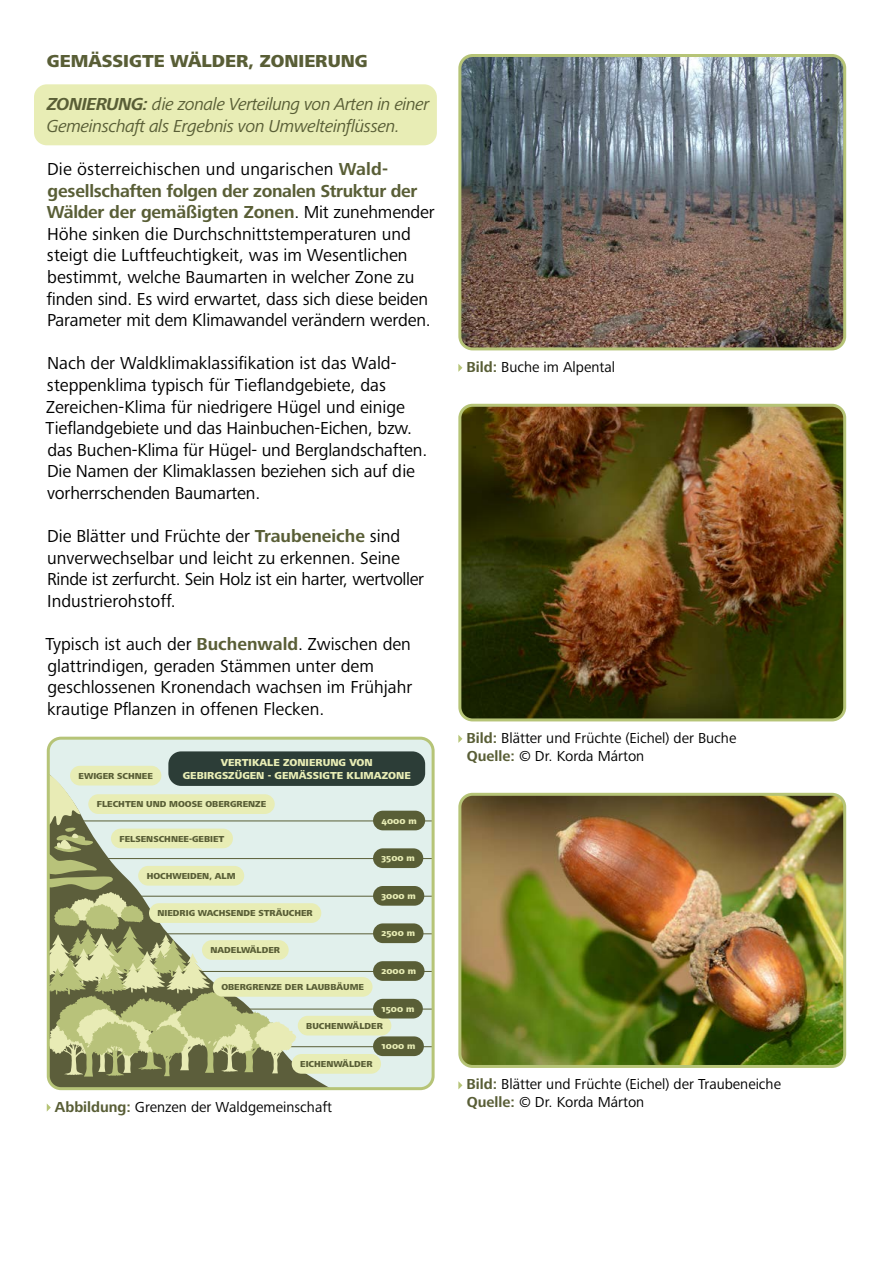
<style>
.page{position:relative;width:893px;height:1263px;background:#fff}
.page>*{position:absolute;margin:0;border:0;box-sizing:border-box;transform-origin:0 0}
.t1{font:18px/21.6px "Frutiger Next Pro";color:#000}
.t2{font:italic 18px/21.6px "Frutiger Next Pro";letter-spacing:-.025em;color:#595e36}
.t3{font:800 18px "Frutiger Next Pro";color:#595e36}
.t4{font:15px/18px "Frutiger Next Pro";color:#000}
.t5{font:800 10.5px/12.6px "Frutiger Next Pro";color:#e8edb5;text-align:center}
.t6{font:800 9px "Frutiger Next Pro";color:#595e36}
.t7{font:800 9px "Frutiger Next Pro";color:#e8edb5}
.s1{font-weight:700}
.s2{font-weight:700;color:#595e36}
</style>
<div class="page">
<div style="left:48px;top:738px;width:385px;height:350px;background:#e1f0ec;border-radius:13px"></div>
<hr style="left:48px;top:820px;width:385px;height:1px;background:#595e36">
<hr style="left:48px;top:858px;width:385px;height:1px;background:#595e36">
<hr style="left:48px;top:896px;width:385px;height:1px;background:#595e36">
<hr style="left:48px;top:933px;width:385px;height:1px;background:#595e36">
<hr style="left:48px;top:971px;width:385px;height:1px;background:#595e36">
<hr style="left:48px;top:1009px;width:385px;height:1px;background:#595e36">
<hr style="left:48px;top:1046px;width:385px;height:1px;background:#595e36">
<svg style="left:51px;top:820px;width:279px;height:266px"></svg>
<svg style="left:51px;top:774px;width:245px;height:302px"></svg>
<div style="left:34px;top:84px;width:403px;height:61px;background:#e8edb5;border-radius:13px"></div>
<img style="left:462px;top:58px;width:383px;height:291px">
<div style="left:458px;top:54px;width:388px;height:296px;border:3px solid #b6c477;border-radius:13px"></div>
<img style="left:462px;top:405px;width:383px;height:315px">
<div style="left:458px;top:404px;width:388px;height:317px;border:3px solid #b6c477;border-radius:13px"></div>
<img style="left:462px;top:794px;width:383px;height:270px">
<div style="left:458px;top:793px;width:388px;height:275px;border:3px solid #b6c477;border-radius:13px"></div>
<svg style="left:47px;top:1104px;width:4px;height:7px"></svg>
<svg style="left:458px;top:364px;width:4px;height:8px"></svg>
<svg style="left:458px;top:735px;width:4px;height:8px"></svg>
<svg style="left:458px;top:1081px;width:4px;height:8px"></svg>
<div style="left:47px;top:737px;width:388px;height:353px;border:3px solid #b6c477;border-radius:13px"></div>
<div style="left:373px;top:811px;width:52px;height:19px;background:#595e36;border-radius:10px"></div>
<div style="left:70px;top:766px;width:91px;height:19px;background:#e8edb5;border-radius:10px"></div>
<div style="left:88px;top:794px;width:187px;height:20px;background:#e8edb5;border-radius:10px"></div>
<div style="left:149px;top:903px;width:172px;height:20px;background:#e8edb5;border-radius:10px"></div>
<div style="left:202px;top:940px;width:87px;height:20px;background:#e8edb5;border-radius:10px"></div>
<div style="left:213px;top:977px;width:159px;height:20px;background:#e8edb5;border-radius:10px"></div>
<div style="left:298px;top:1016px;width:93px;height:19px;background:#e8edb5;border-radius:10px"></div>
<div style="left:292px;top:1054px;width:89px;height:20px;background:#e8edb5;border-radius:10px"></div>
<div style="left:111px;top:829px;width:122px;height:19px;background:#e8edb5;border-radius:10px"></div>
<div style="left:138px;top:866px;width:106px;height:20px;background:#e8edb5;border-radius:10px"></div>
<div style="left:373px;top:848px;width:50px;height:20px;background:#595e36;border-radius:10px"></div>
<div style="left:373px;top:886px;width:51px;height:20px;background:#595e36;border-radius:10px"></div>
<div style="left:373px;top:923px;width:50px;height:20px;background:#595e36;border-radius:10px"></div>
<div style="left:373px;top:961px;width:51px;height:20px;background:#595e36;border-radius:10px"></div>
<div style="left:373px;top:999px;width:50px;height:19px;background:#595e36;border-radius:10px"></div>
<div style="left:373px;top:1036px;width:51px;height:20px;background:#595e36;border-radius:10px"></div>
<div style="left:168px;top:751px;width:257px;height:35px;background:#2c3d37;border-radius:13px"></div>
<p class="t3" style="left:47px;top:51px;width:322px">GEMÄSSIGTE WÄLDER, ZONIERUNG</p>
<p class="t2" style="left:47px;top:93px;width:384px"><span class="s1">ZONIERUNG:</span> die zonale Verteilung von Arten in einer<br>Gemeinschaft als Ergebnis von Umwelteinflüssen.</p>
<p class="t1" style="left:47px;top:158px;width:390px">Die österreichischen und ungarischen <span class="s2">Wald&shy;gesellschaften folgen der zonalen Struktur der Wälder der gemäßigten Zonen</span>. Mit zunehmender Höhe sinken die Durchschnittstemperaturen und steigt die Luftfeuchtigkeit, was im Wesentlichen bestimmt, welche Baumarten in welcher Zone zu finden sind. Es wird erwartet, dass sich diese beiden Parameter mit dem Klimawandel verändern werden.</p>
<p class="t1" style="left:46px;top:353px;width:383px">Nach der Waldklimaklassifikation ist das Wald&shy;steppenklima typisch für Tieflandgebiete, das Zereichen-Klima für niedrigere Hügel und einige Tieflandgebiete und das Hainbuchen-Eichen, bzw. das Buchen-Klima für Hügel- und Berglandschaften.<br>Die Namen der Klimaklassen beziehen sich auf die vorherrschenden Baumarten.</p>
<p class="t1" style="left:47px;top:525px;width:379px">Die Blätter und Früchte der <span class="s2">Traubeneiche</span> sind unverwechselbar und leicht zu erkennen. Seine Rinde ist zerfurcht. Sein Holz ist ein harter, wertvoller Industrierohstoff.</p>
<p class="t1" style="left:46px;top:633px;width:368px">Typisch ist auch der <span class="s2">Buchenwald</span>. Zwischen den glattrindigen, geraden Stämmen unter dem geschlossenen Kronendach wachsen im Frühjahr krautige Pflanzen in offenen Flecken.</p>
<p class="t5" style="left:183px;top:756px;width:229px">VERTIKALE ZONIERUNG VON<br>GEBIRGSZÜGEN - GEMÄSSIGTE KLIMAZONE</p>
<p class="t6" style="left:79px;top:770px;width:76px">EWIGER SCHNEE</p>
<p class="t6" style="left:97px;top:799px;width:171px">FLECHTEN UND MOOSE OBERGRENZE</p>
<p class="t7" style="left:382px;top:815px;width:37px">4000 m</p>
<p class="t6" style="left:119px;top:833px;width:106px">FELSENSCHNEE-GEBIET</p>
<p class="t6" style="left:147px;top:871px;width:91px">HOCHWEIDEN, ALM</p>
<p class="t7" style="left:382px;top:853px;width:35px">3500 m</p>
<p class="t7" style="left:382px;top:891px;width:36px">3000 m</p>
<p class="t7" style="left:382px;top:928px;width:35px">2500 m</p>
<p class="t7" style="left:382px;top:966px;width:36px">2000 m</p>
<p class="t7" style="left:382px;top:1003px;width:34px">1500 m</p>
<p class="t7" style="left:382px;top:1041px;width:35px">1000 m</p>
<p class="t6" style="left:157px;top:908px;width:157px">NIEDRIG WACHSENDE STRÄUCHER</p>
<p class="t6" style="left:210px;top:945px;width:71px">NADELWÄLDER</p>
<p class="t6" style="left:221px;top:982px;width:144px">OBERGRENZE DER LAUBBÄUME</p>
<p class="t6" style="left:306px;top:1020px;width:78px">BUCHENWÄLDER</p>
<p class="t6" style="left:300px;top:1059px;width:74px">EICHENWÄLDER</p>
<p class="t4" style="left:55px;top:1097px;width:279px"><span class="s2">Abbildung:</span> Grenzen der Waldgemeinschaft</p>
<p class="t4" style="left:466px;top:358px;width:150px"><span class="s2">Bild:</span> Buche im Alpental</p>
<p class="t4" style="left:466px;top:729px;width:271px"><span class="s2">Bild:</span> Blätter und Früchte (Eichel) der Buche<br><span class="s2">Quelle:</span> © Dr. Korda Márton</p>
<p class="t4" style="left:466px;top:1075px;width:316px"><span class="s2">Bild:</span> Blätter und Früchte (Eichel) der Traubeneiche<br><span class="s2">Quelle:</span> © Dr. Korda Márton</p>
</div>
